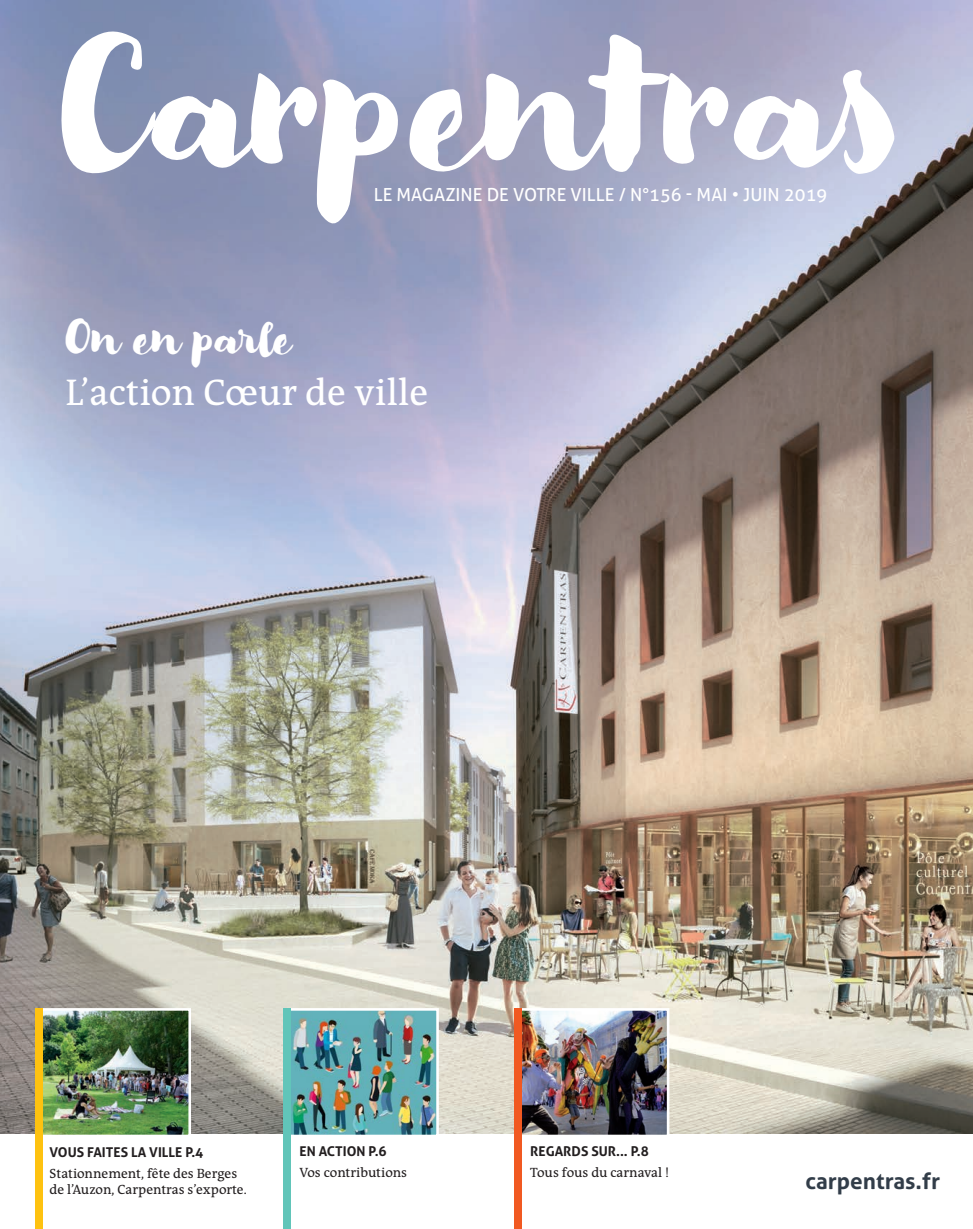
<style>
.page{position:relative;width:973px;height:1229px;background:#fff}
.page>*{position:absolute;margin:0;border:0;box-sizing:border-box;transform-origin:0 0}
.t1{font:40.5px "Modern Love";color:#fff}
.t2{font:37.5px "Qua Text";color:#fff}
.t3{font:700 22.5px "Aller";color:#323d49}
.t4{font:18px "Aller";color:#fff}
.t5{font:13.5px/16.2px "Qua Text";color:#231f20}
.t6{font:700 13.5px "Aller";color:#231f20}
</style>
<div class="page">
<img style="left:0;top:0;width:973px;height:1133px">
<img style="left:44px;top:1011px;width:143px;height:121px">
<div style="left:40px;top:1007px;width:151px;height:129px;border:3px solid #fff"></div>
<div style="left:36px;top:1007px;width:7px;height:221px;background:#fec210"></div>
<img style="left:292px;top:1011px;width:143px;height:121px">
<div style="left:288px;top:1007px;width:151px;height:129px;border:3px solid #fff"></div>
<div style="left:283px;top:1007px;width:8px;height:221px;background:#61c5b9"></div>
<img style="left:522px;top:1011px;width:143px;height:121px">
<div style="left:518px;top:1007px;width:151px;height:129px;border:3px solid #fff"></div>
<div style="left:514px;top:1007px;width:8px;height:221px;background:#f15921"></div>
<svg style="left:409px;top:33px;width:485px;height:143px"></svg>
<svg style="left:61px;top:29px;width:338px;height:195px"></svg>
<p class="t4" style="left:374px;top:184px;width:455px">LE MAGAZINE DE VOTRE VILLE / N°156 - MAI • JUIN 2019</p>
<p class="t1" style="left:66px;top:314px;width:229px">On en parle</p>
<p class="t2" style="left:66px;top:370px;width:364px">L’action Cœur de ville</p>
<p class="t6" style="left:50px;top:1143px;width:155px">VOUS FAITES LA VILLE P.4</p>
<p class="t5" style="left:50px;top:1165px;width:199px">Stationnement, fête des Berges de l’Auzon, Carpentras s’exporte.</p>
<p class="t6" style="left:300px;top:1142px;width:89px">EN ACTION P.6</p>
<p class="t5" style="left:300px;top:1163px;width:109px">Vos contributions</p>
<p class="t6" style="left:530px;top:1142px;width:120px">REGARDS SUR... P.8</p>
<p class="t5" style="left:530px;top:1163px;width:140px">Tous fous du carnaval !</p>
<p class="t3" style="left:805px;top:1166px;width:136px">carpentras.fr</p>
</div>
